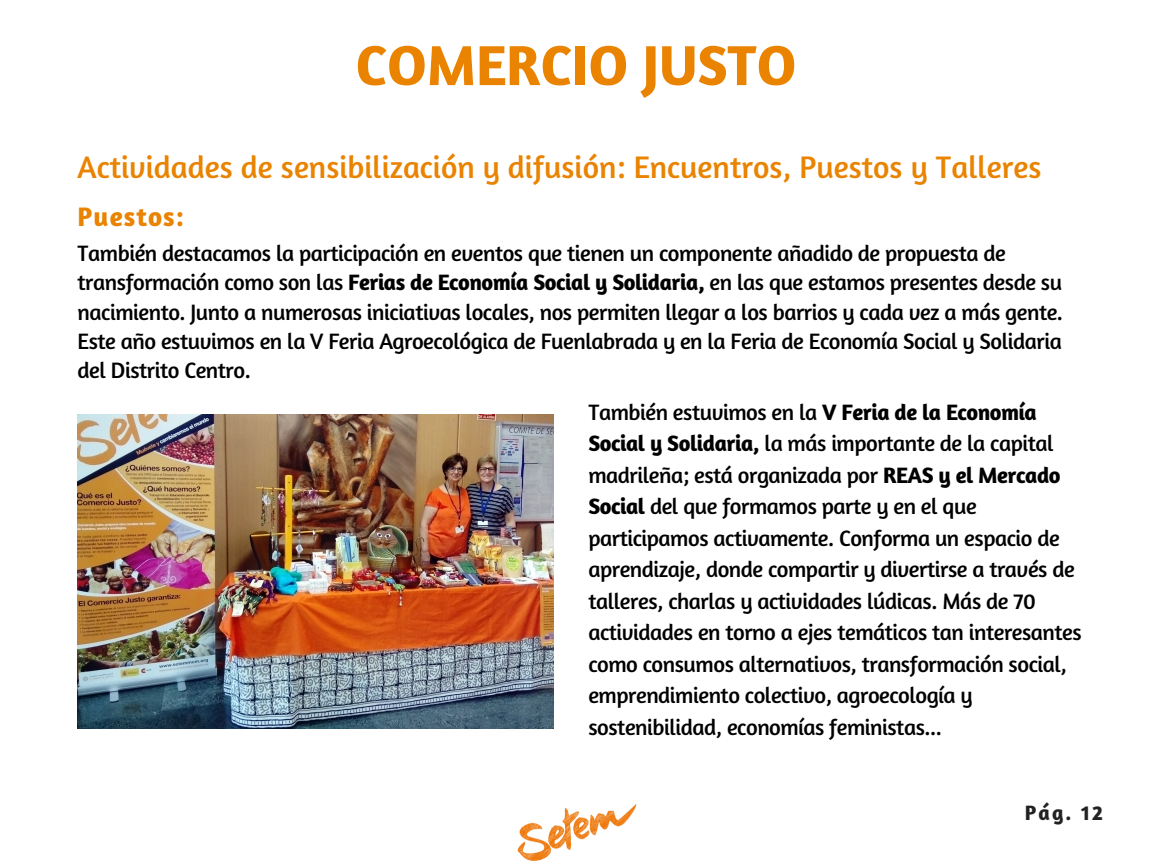
<style>
.page{position:relative;width:1152px;height:864px;background:#fff}
.page>*{position:absolute;margin:0;border:0;box-sizing:border-box;transform-origin:0 0}
.t1{font:700 57.3px "Amaranth";color:#e98300}
.t2{font:31.65px "Amaranth";color:#e98300}
.t3{font:700 27.15px "Amaranth";letter-spacing:.04em;color:#e98300}
.t4{font:22.65px/31.5px "Amaranth";letter-spacing:-.02em;color:#000}
.t5{font:700 21.15px "Amaranth";color:#222}
.s1{font-weight:700}
</style>
<div class="page">
<img style="left:517px;top:804px;width:120px;height:57px">
<img style="left:78px;top:414px;width:476px;height:315px">
<h1 class="t1" style="left:356px;top:29px;width:442px">COMERCIO JUSTO</h1>
<h2 class="t2" style="left:78px;top:147px;width:965px">Actividades de sensibilización y difusión: Encuentros, Puestos y Talleres</h2>
<p class="t3" style="left:78px;top:200px;width:108px">Puestos:</p>
<p class="t4" style="left:78px;top:238px;width:987px;line-height:29.2px">También destacamos la participación en eventos que tienen un componente añadido de propuesta de transformación como son las <span class="s1">Ferias de Economía Social y Solidaria,</span> en las que estamos presentes desde su nacimiento. Junto a numerosas iniciativas locales, nos permiten llegar a los barrios y cada vez a más gente.<br>Este año estuvimos en la V Feria Agroecológica de Fuenlabrada y en la Feria de Economía Social y Solidaria del Distrito Centro.</p>
<p class="t4" style="left:588px;top:395px;width:495px">También estuvimos en la <span class="s1">V Feria de la Economía Social y Solidaria,</span> la más importante de la capital madrileña; está organizada por <span class="s1">REAS y el Mercado Social</span> del que formamos parte y en el que participamos activamente. Conforma un espacio de aprendizaje, donde compartir y divertirse a través de talleres, charlas y actividades lúdicas. Más de 70 actividades en torno a ejes temáticos tan interesantes como consumos alternativos, transformación social, emprendimiento colectivo, agroecología y sostenibilidad, economías feministas...</p>
<p class="t5" style="left:1025px;top:799px;width:79px">Pág. 12</p>
</div>
